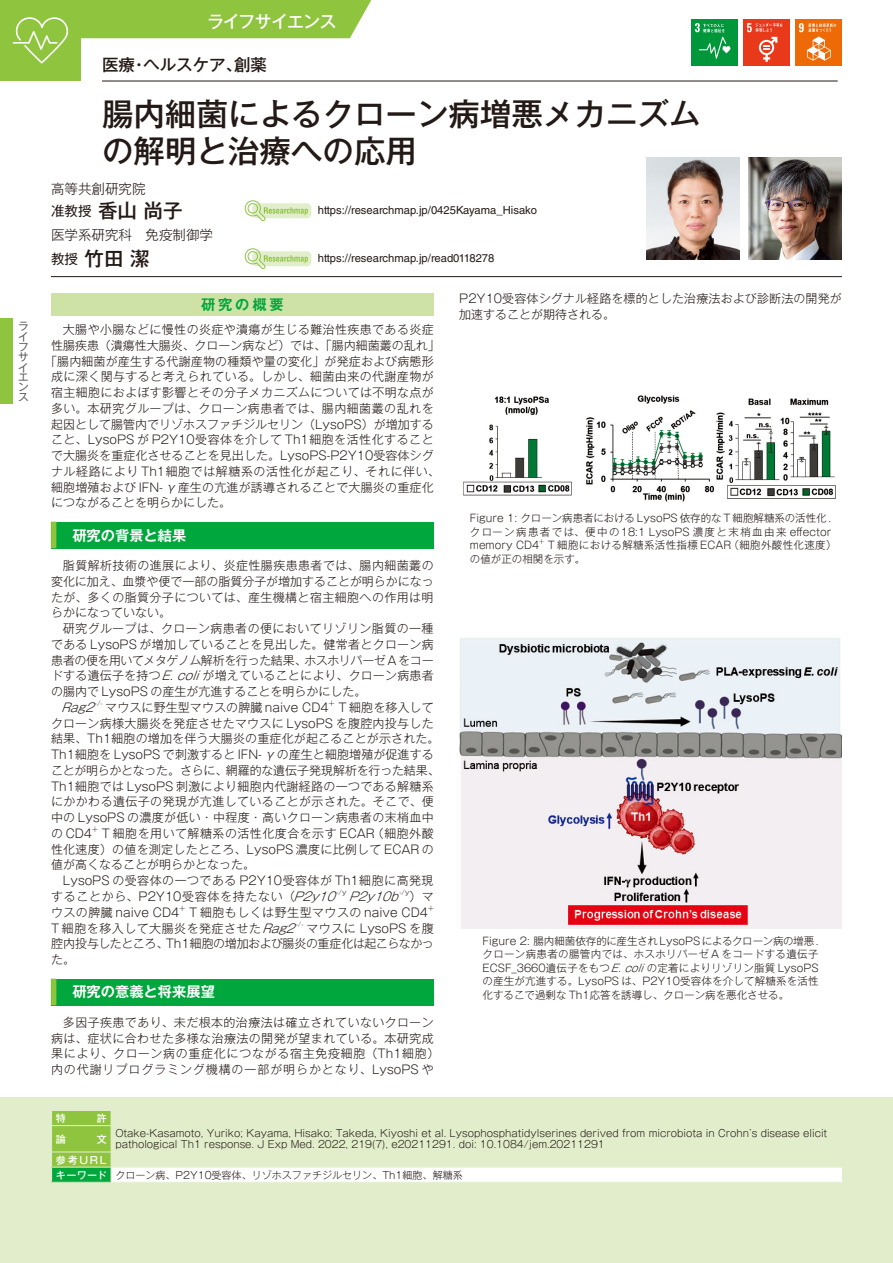
<style>
.page{position:relative;width:893px;height:1263px;background:#fff}
.page>*{position:absolute;margin:0;border:0;box-sizing:border-box;transform-origin:0 0}
.t1{font:500 31.5px/37.5px "Gothic MB101 Pr 6";color:#231916}
.t2{font:500 19.5px "Gothic MB101 Pr 6";color:#231916}
.t3{font:500 16.95px "Gothic MB101 Pr 6";letter-spacing:-.055em;color:#fff}
.t4{font:500 16.5px "Gothic MB101 Pr 6";color:#231916}
.t5{font:700 14.25px "Gothic MB101 Pr 6 De";color:#fff}
.t6{font:700 14.25px "Gothic MB101 Pr 6 De";letter-spacing:.2em;color:#00a73c}
.t7{font:300 13.5px "Gothic MB101 Pr 6";color:#231916}
.t8{font:300 12px/15.8px "Gothic MB101 Pr 6";letter-spacing:.02em;color:#231916}
.t9{font:300 12px "Gothic MB101 Pr 6";letter-spacing:.04em;color:#231916}
.t10{font:300 12px "Gothic MB101 Pr 6";color:#231916}
.t11{font:300 12px "Gothic MB101 Pr 6";letter-spacing:-.04em;color:#231916}
.t12{font:300 12px "Gothic MB101 Pr 6";letter-spacing:.045em;color:#231916}
.t13{font:300 12px "Gothic MB101 Pr 6";letter-spacing:-.005em;color:#231916}
.t14{font:300 12px "Gothic MB101 Pr 6";letter-spacing:.055em;color:#231916}
.t15{font:italic 300 12px "Gothic MB101 Pr 6";color:#231916}
.t16{font:11.25px "Helvetica LT Std";color:#231916}
.t17{font:10.65px/10.2px "Gothic MB101 Pr 6";color:#595857;text-align:justify}
.t18{font:300 10.5px/13.5px "Gothic MB101 Pr 6";color:#231916;text-align:justify}
.t19{font:300 10.5px/13.5px "Gothic MB101 Pr 6";letter-spacing:.03em;color:#231916}
.t20{font:300 10.05px/11.2px "Gothic MB101 Pr 6";color:#231916}
.t21{font:500 10.05px "Gothic MB101 Pr 6";color:#fff}
.t22{font:300 7.05px "Gothic MB101 Pr 6";color:#231916}
.t23{font:300 6.15px "Gothic MB101 Pr 6";color:#231916}
.s1{font-weight:400;font-size:13.5px}
.s2{font-size:26.55px;color:#8fc43f}
.s3{font-style:italic}
.s4{font-style:normal}
.s5{font-weight:500;color:#fff}
</style>
<div class="page">
<div style="left:51px;top:293px;width:383px;height:23px;background:#cde2a4"></div>
<div style="left:51px;top:522px;width:383px;height:27px;background:#00a73c"></div>
<div style="left:51px;top:979px;width:383px;height:26px;background:#00a73c"></div>
<div style="left:0;top:1097px;width:893px;height:166px;background:#e2eecb"></div>
<div style="left:111px;top:1167px;width:731px;height:15px;background:#fff"></div>
<hr style="left:111px;top:1166px;width:732px;height:2px;background:#e2eecb">
<svg style="left:51px;top:1111px;width:61px;height:71px;background:#7ac24a"></svg>
<div style="left:743px;top:19px;width:47px;height:47px;background:#e8391b"></div>
<svg style="left:747px;top:23px;width:35px;height:39px"></svg>
<div style="left:795px;top:19px;width:47px;height:47px;background:#ed6a06"></div>
<svg style="left:799px;top:23px;width:37px;height:38px"></svg>
<div style="left:691px;top:19px;width:47px;height:47px;background:#00973b"></div>
<svg style="left:695px;top:23px;width:35px;height:36px"></svg>
<hr style="left:51px;top:276px;width:791px;height:1px;background:#231916">
<div style="left:252px;top:203px;width:59px;height:15px;background:#e2eecb;border-radius:4px"></div>
<svg style="left:244px;top:200px;width:64px;height:21px"></svg>
<div style="left:252px;top:251px;width:59px;height:15px;background:#e2eecb;border-radius:4px"></div>
<svg style="left:244px;top:248px;width:64px;height:21px"></svg>
<img style="left:646px;top:157px;width:94px;height:102px">
<img style="left:748px;top:157px;width:94px;height:102px">
<img style="left:463px;top:395px;width:373px;height:107px">
<img style="left:459px;top:638px;width:383px;height:291px">
<div style="left:0;top:0;width:81px;height:81px;background:#8fc43f"></div>
<hr style="left:892px;top:0;width:1px;height:81px;background:#8fc43f">
<div style="left:81px;top:0;width:291px;height:38px;background:#8fc43f"></div>
<svg style="left:13px;top:17px;width:56px;height:47px"></svg>
<hr style="left:102px;top:81px;width:736px;height:1px;background:#231916">
<div style="left:0;top:319px;width:13px;height:85px;background:#8fc43f"></div>
<p class="t17" style="left:18px;top:320px;width:12px">ライフサイエンス</p>
<h3 class="t3" style="left:207px;top:7px;width:131px">ライフサイエンス</h3>
<p class="t4" style="left:102px;top:51px;width:166px">医療・ヘルスケア、創薬</p>
<p class="t1" style="left:102px;top:93px;width:600px">腸内細菌によるクローン病増悪メカニズムの解明と治療への応用</p>
<p class="t7" style="left:51px;top:178px;width:96px">高等共創研究院</p>
<p class="t2" style="left:51px;top:194px;width:133px"><span class="s1">准教授</span> 香山 尚子</p>
<p class="t16" style="left:318px;top:204px;width:221px">https://researchmap.jp/0425Kayama_Hisako</p>
<p class="t7" style="left:51px;top:224px;width:163px">医学系研究科　免疫制御学</p>
<p class="t2" style="left:51px;top:242px;width:100px"><span class="s1">教授</span> 竹田 潔</p>
<p class="t16" style="left:318px;top:252px;width:178px">https://researchmap.jp/read0118278</p>
<p class="t6" style="left:201px;top:293px;width:84px">研究の概要</p>
<p class="t8" style="left:63px;top:321px;width:372px">大腸や小腸などに慢性の炎症や潰瘍が生じる難治性疾患である炎症</p>
<p class="t10" style="left:51px;top:335px;width:390px">性腸疾患（潰瘍性大腸炎、クローン病など）では、「腸内細菌叢の乱れ」</p>
<p class="t8" style="left:45px;top:352px;width:390px">「腸内細菌が産生する代謝産物の種類や量の変化」が発症および病態形</p>
<p class="t8" style="left:51px;top:368px;width:384px">成に深く関与すると考えられている。しかし、細菌由来の代謝産物が</p>
<p class="t8" style="left:51px;top:384px;width:384px">宿主細胞におよぼす影響とその分子メカニズムについては不明な点が</p>
<p class="t9" style="left:51px;top:398px;width:384px">多い。本研究グループは、クローン病患者では、腸内細菌叢の乱れを</p>
<p class="t10" style="left:51px;top:414px;width:384px">起因として腸管内でリゾホスファチジルセリン（LysoPS）が増加する</p>
<p class="t9" style="left:51px;top:430px;width:384px">こと、LysoPS が P2Y10受容体を介して Th1細胞を活性化すること</p>
<p class="t8" style="left:51px;top:447px;width:384px">で大腸炎を重症化させることを見出した。LysoPS-P2Y10受容体シグ</p>
<p class="t12" style="left:51px;top:461px;width:390px">ナル経路により Th1細胞では解糖系の活性化が起こり、それに伴い、</p>
<p class="t8" style="left:51px;top:478px;width:384px">細胞増殖および IFN- γ産生の亢進が誘導されることで大腸炎の重症化</p>
<p class="t10" style="left:51px;top:493px;width:181px">につながることを明らかにした。</p>
<p class="t5" style="left:51px;top:523px;width:137px"><span class="s2">▍</span> 研究の背景と結果</p>
<p class="t8" style="left:63px;top:557px;width:372px">脂質解析技術の進展により、炎症性腸疾患患者では、腸内細菌叢の</p>
<p class="t13" style="left:51px;top:571px;width:384px">変化に加え、血漿や便で一部の脂質分子が増加することが明らかになっ</p>
<p class="t8" style="left:51px;top:588px;width:384px">たが、多くの脂質分子については、産生機構と宿主細胞への作用は明</p>
<p class="t10" style="left:51px;top:603px;width:121px">らかになっていない。</p>
<p class="t8" style="left:63px;top:620px;width:372px">研究グループは、クローン病患者の便においてリゾリン脂質の一種</p>
<p class="t8" style="left:51px;top:635px;width:384px">である LysoPS が増加していることを見出した。健常者とクローン病</p>
<p class="t11" style="left:51px;top:650px;width:384px">患者の便を用いてメタゲノム解析を行った結果、ホスホリパーゼ A をコー</p>
<p class="t8" style="left:51px;top:667px;width:384px">ドする遺伝子を持つ<span class="s3">E.coli</span>が増えていることにより、クローン病患者</p>
<p class="t10" style="left:51px;top:682px;width:317px">の腸内で LysoPS の産生が亢進することを明らかにした。</p>
<p class="t15" style="left:61px;top:697px;width:40px">Rag2</p>
<p class="t22" style="left:95px;top:697px;width:9px">-/-</p>
<p class="t8" style="left:105px;top:698px;width:225px">マウスに野生型マウスの脾臓 naive CD4</p>
<p class="t22" style="left:329px;top:697px;width:7px">+</p>
<p class="t8" style="left:51px;top:698px;width:390px;text-indent:287px">T 細胞を移入してクローン病様大腸炎を発症させたマウスに LysoPS を腹腔内投与した結果、Th1細胞の増加を伴う大腸炎の重症化が起こることが示された。<br>Th1細胞を LysoPS で刺激すると IFN- γの産生と細胞増殖が促進することが明らかとなった。さらに、網羅的な遺伝子発現解析を行った結果、<br>Th1細胞では LysoPS 刺激により細胞内代謝経路の一つである解糖系にかかわる遺伝子の発現が亢進していることが示された。そこで、便中の LysoPS の濃度が低い・中程度・高いクローン病患者の末梢血中の CD4</p>
<p class="t22" style="left:92px;top:823px;width:7px">+</p>
<p class="t9" style="left:102px;top:823px;width:333px">T 細胞を用いて解糖系の活性化度合を示す ECAR（細胞外酸</p>
<p class="t8" style="left:51px;top:840px;width:384px">性化速度）の値を測定したところ、LysoPS 濃度に比例して ECAR の</p>
<p class="t10" style="left:51px;top:855px;width:205px">値が高くなることが明らかとなった。</p>
<p class="t9" style="left:63px;top:871px;width:372px">LysoPS の受容体の一つである P2Y10受容体が Th1細胞に高発現</p>
<p class="t14" style="left:51px;top:886px;width:292px">することから、P2Y10受容体を持たない（<span class="s3">P2y10</span></p>
<p class="t22" style="left:336px;top:886px;width:12px">-/y</p>
<p class="t15" style="left:349px;top:886px;width:86px">P2y10b <span class="s4">）マ</span></p>
<p class="t22" style="left:399px;top:886px;width:12px">-/y</p>
<p class="t10" style="left:51px;top:902px;width:130px">ウスの脾臓 naive CD4</p>
<p class="t22" style="left:179px;top:902px;width:7px">+</p>
<p class="t9" style="left:189px;top:902px;width:240px">T 細胞もしくは野生型マウスの naive CD4</p>
<p class="t22" style="left:428px;top:902px;width:7px">+</p>
<p class="t9" style="left:51px;top:918px;width:251px">T 細胞を移入して大腸炎を発症させた<span class="s3">Rag2</span></p>
<p class="t22" style="left:296px;top:918px;width:9px">-/-</p>
<p class="t8" style="left:51px;top:919px;width:384px;text-align:justify;text-indent:255px">マウスに LysoPS を腹腔内投与したところ、Th1細胞の増加および腸炎の重症化は起こらなかった。</p>
<p class="t5" style="left:51px;top:980px;width:165px"><span class="s2">▍</span> 研究の意義と将来展望</p>
<p class="t8" style="left:51px;top:1013px;width:390px;text-align:center">多因子疾患であり、未だ根本的治療法は確立されていないクローン<br>病は、症状に合わせた多様な治療法の開発が望まれている。本研究成果により、クローン病の重症化につながる宿主免疫細胞（Th1細胞）内の代謝リプログラミング機構の一部が明らかとなり、LysoPS や</p>
<p class="t8" style="left:459px;top:289px;width:384px">P2Y10受容体シグナル経路を標的とした治療法および診断法の開発が加速することが期待される。</p>
<p class="t18" style="left:470px;top:510px;width:363px">Figure 1: クローン病患者における LysoPS 依存的な T 細胞解糖系の活性化 .クローン病患者では、便中の18:1 LysoPS 濃度と末梢血由来 effector memory CD4</p>
<p class="t23" style="left:539px;top:536px;width:6px">+</p>
<p class="t19" style="left:470px;top:537px;width:368px;text-indent:78px">T 細胞における解糖系活性指標 ECAR（細胞外酸性化速度）の値が正の相関を示す。</p>
<p class="t18" style="left:483px;top:933px;width:337px">Figure 2: 腸内細菌依存的に産生されLysoPSによるクローン病の増悪.クローン病患者の腸管内では、ホスホリパーゼ A をコードする遺伝子ECSF_3660遺伝子をもつ<span class="s3">E.coli</span>の定着によりリゾリン脂質 LysoPSの産生が亢進する。LysoPS は、P2Y10受容体を介して解糖系を活性化するこで過剰な Th1応答を誘導し、クローン病を悪化させる。</p>
<p class="t21" style="left:56px;top:1110px;width:12px">特</p>
<p class="t21" style="left:97px;top:1110px;width:12px">許</p>
<p class="t21" style="left:56px;top:1131px;width:12px">論</p>
<p class="t21" style="left:97px;top:1131px;width:12px">文</p>
<p class="t20" style="left:115px;top:1127px;width:713px">Otake-Kasamoto, Yuriko; Kayama, Hisako; Takeda, Kiyoshi et al. Lysophosphatidylserines derived from microbiota in Crohn’s disease elicit pathological Th1 response. J Exp Med. 2022, 219(7), e20211291. doi: 10.1084/jem.20211291</p>
<p class="t20" style="left:56px;top:1152px;width:408px;line-height:14.5px"><span class="s5">参考URL<br>キーワード</span> クローン病、P2Y10受容体、リゾホスファチジルセリン、Th1細胞、解糖系</p>
</div>
